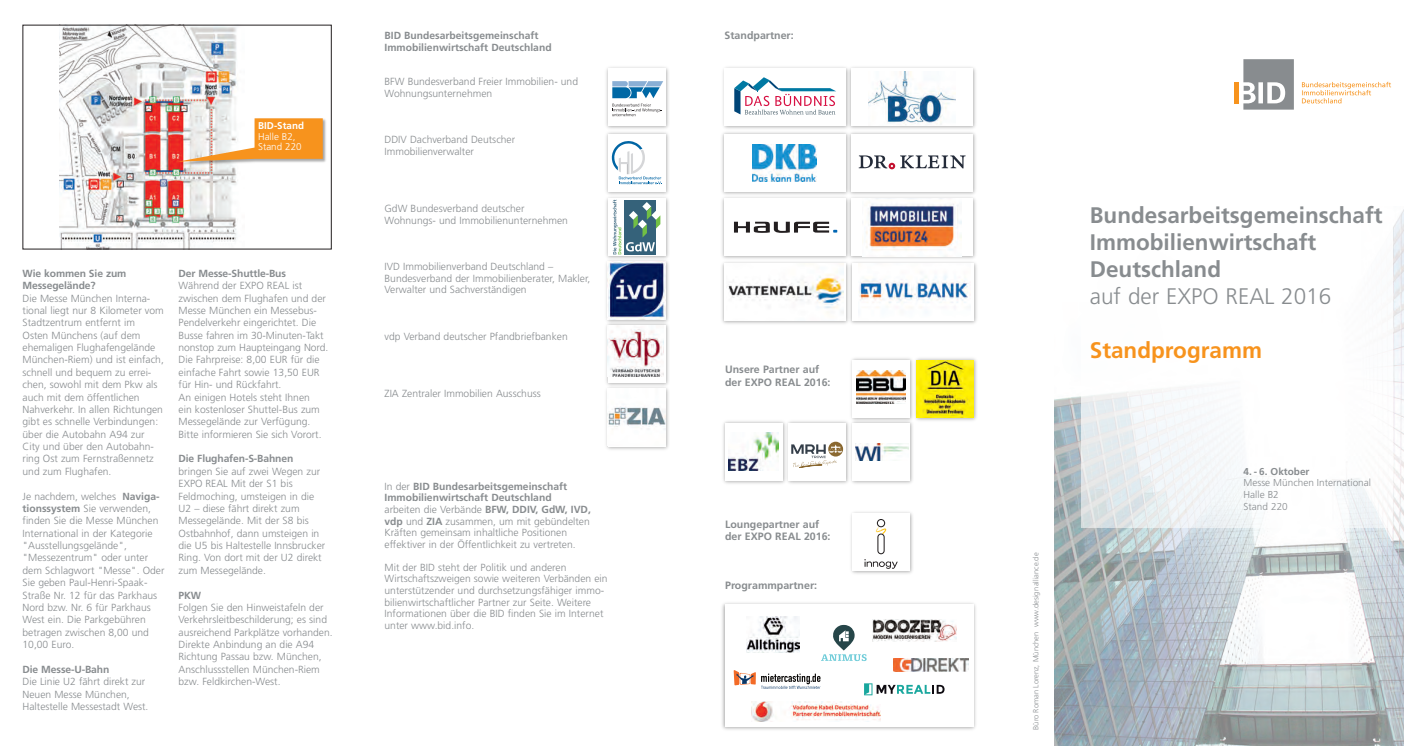
<style>
.page{position:relative;width:1404px;height:746px;background:#fff}
.page>*{position:absolute;margin:0;border:0;box-sizing:border-box;transform-origin:0 0}
.t1{font:700 22.5px/27px "Frutiger";color:#888c8f}
.t2{font:300 22.5px "Frutiger";color:#888c8f}
.t3{font:700 22.5px "Frutiger";color:#f7931d}
.t4{font:700 10.62px/12.8px "Frutiger";color:#888c8f}
.t5{font:300 10.25px/12.4px "Frutiger";color:#888c8f}
.t6{font:700 10.25px/11.5px "Frutiger";letter-spacing:-.01em;color:#888c8f}
.t7{font:300 10px/11.8px "Frutiger";color:#888c8f}
.t8{font:700 10px "Frutiger";color:#888c8f}
.t9{font:300 9.88px/10.6px "Frutiger";color:#fff}
.t10{font:700 9.88px "Frutiger";color:#fff}
.t11{font:300 7.5px "Frutiger";color:#888c8f}
.s1{font-weight:700}
</style>
<div class="page">
<img style="left:60px;top:27px;width:177px;height:220px">
<img style="left:1054px;top:248px;width:349px;height:498px">
<img style="left:856px;top:371px;width:49px;height:33px">
<img style="left:851px;top:512px;width:62px;height:62px">
<div style="left:852px;top:513px;width:57px;height:58px;background:#fff"></div>
<svg style="left:864px;top:519px;width:33px;height:50px"></svg>
<img style="left:722px;top:603px;width:254px;height:127px">
<div style="left:724px;top:604px;width:249px;height:122px;background:#fff"></div>
<img style="left:910px;top:358px;width:67px;height:63px">
<img style="left:916px;top:360px;width:57px;height:57px">
<img style="left:723px;top:421px;width:59px;height:63px">
<div style="left:725px;top:423px;width:57px;height:57px;background:#fff"></div>
<img style="left:728px;top:432px;width:50px;height:39px">
<img style="left:782px;top:421px;width:64px;height:63px">
<div style="left:788px;top:423px;width:57px;height:57px;background:#fff"></div>
<div style="left:828px;top:442px;width:15px;height:15px;background:#8a6830;border-radius:50%"></div>
<svg style="left:791px;top:444px;width:51px;height:24px"></svg>
<img style="left:846px;top:417px;width:71px;height:67px">
<div style="left:852px;top:423px;width:57px;height:57px;background:#fff"></div>
<img style="left:855px;top:443px;width:53px;height:17px">
<svg style="left:734px;top:77px;width:102px;height:38px"></svg>
<img style="left:853px;top:264px;width:124px;height:60px">
<div style="left:852px;top:263px;width:121px;height:58px;background:#fff"></div>
<img style="left:859px;top:275px;width:110px;height:28px">
<img style="left:973px;top:134px;width:3px;height:58px">
<svg style="left:858px;top:155px;width:107px;height:14px"></svg>
<img style="left:844px;top:66px;width:132px;height:68px">
<div style="left:851px;top:68px;width:121px;height:58px;background:#fff"></div>
<img style="left:868px;top:71px;width:87px;height:54px">
<img style="left:722px;top:128px;width:131px;height:64px">
<div style="left:724px;top:134px;width:121px;height:57px;background:#fff"></div>
<img style="left:752px;top:145px;width:64px;height:36px">
<img style="left:722px;top:192px;width:122px;height:65px">
<div style="left:724px;top:199px;width:121px;height:57px;background:#fff"></div>
<svg style="left:734px;top:222px;width:103px;height:11px"></svg>
<img style="left:844px;top:192px;width:132px;height:72px">
<div style="left:851px;top:199px;width:121px;height:57px;background:#fff"></div>
<img style="left:862px;top:203px;width:98px;height:48px">
<img style="left:722px;top:257px;width:131px;height:67px">
<div style="left:724px;top:263px;width:121px;height:58px;background:#fff"></div>
<img style="left:728px;top:263px;width:115px;height:51px">
<img style="left:174px;top:115px;width:152px;height:54px">
<svg style="left:178px;top:118px;width:145px;height:44px"></svg>
<svg style="left:1081px;top:248px;width:311px;height:279px"></svg>
<svg style="left:1243px;top:59px;width:50px;height:51px"></svg>
<hr style="left:1234px;top:82px;width:4px;height:21px;background:#f7931d">
<svg style="left:1301px;top:82px;width:89px;height:21px"></svg>
<img style="left:606px;top:67px;width:63px;height:61px">
<div style="left:607px;top:68px;width:58px;height:58px;background:#fff"></div>
<svg style="left:612px;top:104px;width:50px;height:12px"></svg>
<svg style="left:612px;top:81px;width:51px;height:17px"></svg>
<img style="left:606px;top:128px;width:63px;height:64px">
<div style="left:607px;top:134px;width:58px;height:58px;background:#fff"></div>
<svg style="left:611px;top:141px;width:50px;height:44px"></svg>
<img style="left:606px;top:264px;width:63px;height:55px">
<img style="left:607px;top:264px;width:58px;height:55px">
<img style="left:606px;top:192px;width:63px;height:72px">
<div style="left:607px;top:198px;width:58px;height:58px;background:#fff"></div>
<img style="left:606px;top:319px;width:63px;height:64px">
<div style="left:607px;top:325px;width:58px;height:58px;background:linear-gradient(to bottom,#f8fafb,#fbf9f9)"></div>
<img style="left:607px;top:325px;width:56px;height:51px">
<img style="left:606px;top:383px;width:63px;height:67px">
<img style="left:607px;top:389px;width:58px;height:57px">
<svg style="left:612px;top:200px;width:48px;height:54px"></svg>
<img style="left:751px;top:701px;width:129px;height:21px">
<img style="left:872px;top:619px;width:84px;height:22px">
<svg style="left:733px;top:670px;width:87px;height:19px"></svg>
<svg style="left:821px;top:625px;width:45px;height:36px"></svg>
<div style="left:858px;top:675px;width:89px;height:28px;background:#fff"></div>
<svg style="left:864px;top:683px;width:80px;height:12px"></svg>
<img style="left:893px;top:659px;width:75px;height:12px">
<img style="left:746px;top:617px;width:53px;height:35px">
<p class="t10" style="left:258px;top:122px;width:47px">BID-Stand</p>
<p class="t9" style="left:258px;top:132px;width:45px">Halle B2,<br>Stand 220</p>
<p class="t6" style="left:23px;top:268px;width:105px;line-height:12.4px">Wie kommen Sie zum<br>Messegelände?</p>
<p class="t5" style="left:23px;top:293px;width:143px">Die Messe München Interna&shy;tional liegt nur 8 Kilometer vom<br>Stadtzentrum entfernt im<br>Osten Münchens (auf dem ehemaligen Flughafengelände<br>München-Riem) und ist einfach, schnell und bequem zu errei&shy;chen, sowohl mit dem Pkw als auch mit dem öffentlichen<br>Nahverkehr. In allen Richtungen gibt es schnelle Verbindungen: über die Autobahn A94 zur<br>City und über den Autobahn&shy;ring Ost zum Fernstraßennetz und zum Flughafen.</p>
<p class="t5" style="left:23px;top:491px;width:143px">Je nachdem, welches <span class="s1">Naviga&shy;tionssystem</span> Sie verwenden, finden Sie die Messe München<br>International in der Kategorie "Ausstellungsgelände", "Messezentrum" oder unter dem Schlagwort "Messe". Oder<br>Sie geben Paul-Henri-Spaak-<br>Straße Nr. 12 für das Parkhaus<br>Nord bzw. Nr. 6 für Parkhaus<br>West ein. Die Parkgebühren betragen zwischen 8,00 und<br>10,00 Euro.</p>
<p class="t6" style="left:23px;top:664px;width:88px">Die Messe-U-Bahn</p>
<p class="t5" style="left:23px;top:676px;width:127px">Die Linie U2 fährt direkt zur<br>Neuen Messe München,<br>Haltestelle Messestadt West.</p>
<p class="t6" style="left:178px;top:268px;width:109px">Der Messe-Shuttle-Bus</p>
<p class="t5" style="left:178px;top:280px;width:151px">Während der EXPO REAL ist zwischen dem Flughafen und der<br>Messe München ein Messebus-<br>Pendelverkehr eingerichtet. Die<br>Busse fahren im 30-Minuten-Takt nonstop zum Haupteingang Nord.<br>Die Fahrpreise: 8,00 EUR für die einfache Fahrt sowie 13,50 EUR für Hin- und Rückfahrt.<br>An einigen Hotels steht Ihnen<br>ein kostenloser Shuttel-Bus zum<br>Messegelände zur Verfügung.<br>Bitte informieren Sie sich Vorort.</p>
<p class="t6" style="left:178px;top:454px;width:116px">Die Flughafen-S-Bahnen</p>
<p class="t5" style="left:178px;top:466px;width:148px">bringen Sie auf zwei Wegen zur<br>EXPO REAL Mit der S1 bis<br>Feldmoching, umsteigen in die<br>U2 – diese fährt direkt zum<br>Messegelände. Mit der S8 bis<br>Ostbahnhof, dann umsteigen in die U5 bis Haltestelle Innsbrucker<br>Ring. Von dort mit der U2 direkt zum Messegelände.</p>
<p class="t6" style="left:178px;top:590px;width:24px">PKW</p>
<p class="t5" style="left:178px;top:602px;width:155px">Folgen Sie den Hinweistafeln der<br>Verkehrsleitbeschilderung; es sind ausreichend Parkplätze vorhanden.<br>Direkte Anbindung an die A94<br>Richtung Passau bzw. München,<br>Anschlussstellen München-Riem bzw. Feldkirchen-West.</p>
<p class="t6" style="left:384px;top:30px;width:169px">BID Bundesarbeitsgemeinschaft<br>Immobilienwirtschaft Deutschland</p>
<p class="t5" style="left:384px;top:77px;width:195px;line-height:11.5px">BFW Bundesverband Freier Immobilien- und<br>Wohnungsunternehmen</p>
<p class="t5" style="left:384px;top:135px;width:132px;line-height:11.5px">DDIV Dachverband Deutscher<br>Immobilienverwalter</p>
<p class="t5" style="left:384px;top:204px;width:185px;line-height:11.5px">GdW Bundesverband deutscher<br>Wohnungs- und Immobilienunternehmen</p>
<p class="t5" style="left:384px;top:262px;width:207px;line-height:11.5px">IVD Immobilienverband Deutschland –<br>Bundesverband der Immobilienberater, Makler,<br>Verwalter und Sachverständigen</p>
<p class="t5" style="left:384px;top:331px;width:185px">vdp Verband deutscher Pfandbriefbanken</p>
<p class="t5" style="left:384px;top:388px;width:158px">ZIA Zentraler Immobilien Ausschuss</p>
<p class="t5" style="left:384px;top:481px;width:208px;line-height:11.5px">In der <span class="s1">BID Bundesarbeitsgemeinschaft Immobilienwirtschaft Deutschland<br></span>arbeiten die Verbände <span class="s1">BFW, DDIV, GdW, IVD, vdp</span> und <span class="s1">ZIA</span> zusammen, um mit gebündelten Kräften gemeinsam inhaltliche Positionen effektiver in der Öffentlichkeit zu vertreten.</p>
<p class="t5" style="left:384px;top:562px;width:224px;line-height:11.5px">Mit der BID steht der Politik und anderen Wirtschaftszweigen sowie weiteren Verbänden ein unterstützender und durchsetzungsfähiger immo&shy;bilienwirtschaftlicher Partner zur Seite. Weitere Informationen über die BID finden Sie im Internet unter www.bid.info.</p>
<p class="t4" style="left:724px;top:30px;width:71px">Standpartner:</p>
<p class="t4" style="left:725px;top:364px;width:107px">Unsere Partner auf der EXPO REAL 2016:</p>
<p class="t4" style="left:725px;top:518px;width:107px">Loungepartner auf der EXPO REAL 2016:</p>
<p class="t4" style="left:725px;top:579px;width:93px">Programmpartner:</p>
<p class="t11" style="left:1032px;top:730px;width:179px;rotate:-90deg">Büro Roman Lorenz, München www.designalliance.de</p>
<h1 class="t1" style="left:1089px;top:203px;width:294px">Bundesarbeitsgemeinschaft<br>Immobilienwirtschaft<br>Deutschland</h1>
<h1 class="t2" style="left:1089px;top:287px;width:243px">auf der EXPO REAL 2016</h1>
<h1 class="t3" style="left:1089px;top:341px;width:174px">Standprogramm</h1>
<p class="t8" style="left:1243px;top:467px;width:67px">4. - 6. Oktober</p>
<p class="t7" style="left:1243px;top:478px;width:129px">Messe München International<br>Halle B2<br>Stand 220</p>
</div>
